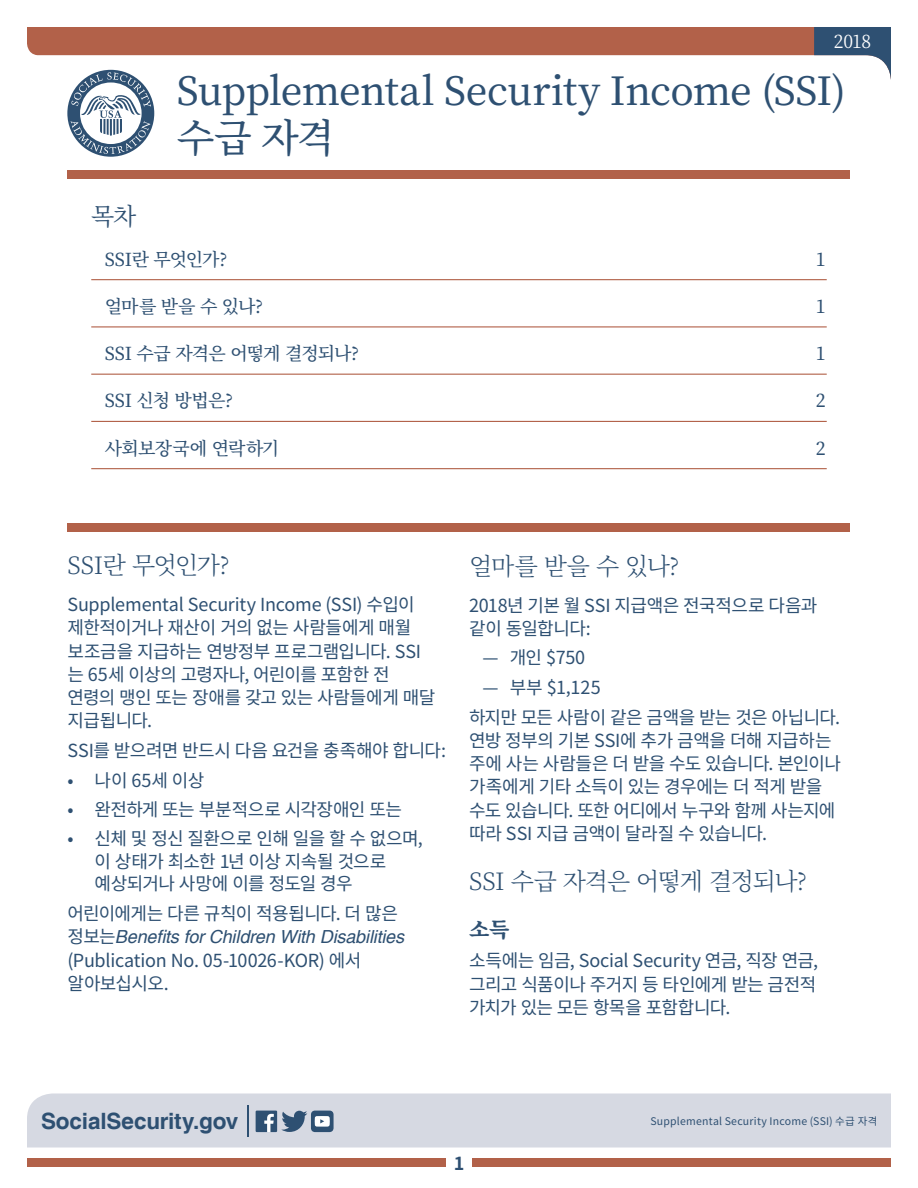
<style>
.page{position:relative;width:918px;height:1188px;background:#fff}
.page>*{position:absolute;margin:0;border:0;box-sizing:border-box;transform-origin:0 0}
.t1{font:500 39px/46.8px "Noto Serif CJ Kkr";letter-spacing:-.015em;color:#2e5072}
.t2{font:300 24px "Noto Serif CJ Kkr";letter-spacing:-.05em;color:#2e5072}
.t3{font:24px "Noto Serif CJ Kkr";color:#2e5072}
.t4{font:700 22.5px "Helvetica";letter-spacing:-.005em;color:#2e5072}
.t5{font:900 21px "Noto Serif CJ Kkr";color:#2e5072}
.t6{font:18px/23.2px "Noto Sans CJ Kkr";letter-spacing:-.025em;color:#2e5072}
.t7{font:500 18px "Noto Serif CJ Kkr";letter-spacing:-.04em;color:#2e5072}
.t8{font:18px "Noto Serif CJ Kkr";color:#fff}
.t9{font:700 18px "Noto Sans CJ Kkr";color:#2e5072}
.t10{font:10.5px "Noto Sans CJ Kkr";letter-spacing:.02em;color:#2e5072}
.s1{font-family:"Helvetica";font-style:italic}
</style>
<div class="page">
<div style="left:27px;top:1159px;width:419px;height:8px;background:#b26149"></div>
<div style="left:472px;top:1159px;width:419px;height:8px;background:#b26149"></div>
<div style="left:27px;top:1094px;width:864px;height:54px;background:#d6d9e2"></div>
<hr style="left:247px;top:1105px;width:2px;height:32px;background:#2e5072">
<div style="left:68px;top:171px;width:782px;height:8px;background:#b26149"></div>
<svg style="left:27px;top:27px;width:787px;height:45px;fill:#b26149"></svg>
<svg style="left:814px;top:27px;width:77px;height:53px"></svg>
<svg style="left:67px;top:70px;width:87px;height:87px"></svg>
<svg style="left:71px;top:72px;width:80px;height:82px"></svg>
<hr style="left:91px;top:279px;width:736px;height:1px;background:#b26149">
<hr style="left:91px;top:326px;width:736px;height:1px;background:#b26149">
<hr style="left:91px;top:374px;width:736px;height:1px;background:#b26149">
<hr style="left:91px;top:421px;width:736px;height:1px;background:#b26149">
<hr style="left:91px;top:468px;width:736px;height:1px;background:#b26149">
<div style="left:68px;top:524px;width:782px;height:8px;background:#b26149"></div>
<div style="left:256px;top:1111px;width:21px;height:21px;background:#2e5072"></div>
<svg style="left:264px;top:1114px;width:10px;height:18px"></svg>
<svg style="left:281px;top:1111px;width:53px;height:21px"></svg>
<p class="t8" style="left:834px;top:31px;width:39px">2018</p>
<h1 class="t1" style="left:177px;top:68px;width:670px">Supplemental Security Income (SSI) 수급 자격</h1>
<h1 class="t3" style="left:91px;top:203px;width:46px">목차</h1>
<p class="t7" style="left:105px;top:249px;width:124px">SSI란 무엇인가?</p>
<p class="t7" style="left:816px;top:249px;width:11px">1</p>
<p class="t7" style="left:105px;top:296px;width:160px">얼마를 받을 수 있나?</p>
<p class="t7" style="left:816px;top:296px;width:11px">1</p>
<p class="t7" style="left:105px;top:343px;width:256px">SSI 수급 자격은 어떻게 결정되나?</p>
<p class="t7" style="left:816px;top:343px;width:11px">1</p>
<p class="t7" style="left:105px;top:391px;width:130px">SSI 신청 방법은?</p>
<p class="t7" style="left:816px;top:391px;width:11px">2</p>
<p class="t7" style="left:105px;top:438px;width:176px">사회보장국에 연락하기</p>
<p class="t7" style="left:816px;top:438px;width:11px">2</p>
<h1 class="t2" style="left:68px;top:552px;width:164px">SSI란 무엇인가?</h1>
<p class="t6" style="left:68px;top:593px;width:369px">Supplemental Security Income (SSI) 수입이 제한적이거나 재산이 거의 없는 사람들에게 매월 보조금을 지급하는 연방정부 프로그램입니다. SSI 는 65세 이상의 고령자나, 어린이를 포함한 전 연령의 맹인 또는 장애를 갖고 있는 사람들에게 매달 지급됩니다.</p>
<p class="t6" style="left:68px;top:740px;width:380px">SSI를 받으려면 반드시 다음 요건을 충족해야 합니다:</p>
<p class="t6" style="left:68px;top:769px;width:138px">• 나이 65세 이상</p>
<p class="t6" style="left:68px;top:798px;width:336px">• 완전하게 또는 부분적으로 시각장애인 또는</p>
<p class="t6" style="left:95px;top:828px;width:330px;line-height:22.5px;text-indent:-27px">• 신체 및 정신 질환으로 인해 일을 할 수 없으며, 이 상태가 최소한 1년 이상 지속될 것으로 예상되거나 사망에 이를 정도일 경우</p>
<p class="t6" style="left:68px;top:902px;width:338px">어린이에게는 다른 규칙이 적용됩니다. 더 많은 정보는<span class="s1">Benefits for Children With Disabilities </span>(Publication No. 05-10026-KOR) 에서 알아보십시오.</p>
<h1 class="t2" style="left:469px;top:553px;width:212px">얼마를 받을 수 있나?</h1>
<p class="t6" style="left:469px;top:594px;width:350px">2018년 기본 월 SSI 지급액은 전국적으로 다음과 같이 동일합니다:</p>
<p class="t6" style="left:483px;top:647px;width:104px">— 개인 $750</p>
<p class="t6" style="left:483px;top:676px;width:120px">— 부부 $1,125</p>
<p class="t6" style="left:469px;top:706px;width:373px">하지만 모든 사람이 같은 금액을 받는 것은 아닙니다. 연방 정부의 기본 SSI에 추가 금액을 더해 지급하는 주에 사는 사람들은 더 받을 수도 있습니다. 본인이나 가족에게 기타 소득이 있는 경우에는 더 적게 받을 수도 있습니다. 또한 어디에서 누구와 함께 사는지에 따라 SSI 지급 금액이 달라질 수 있습니다.</p>
<h1 class="t2" style="left:469px;top:868px;width:339px">SSI 수급 자격은 어떻게 결정되나?</h1>
<h2 class="t5" style="left:469px;top:918px;width:42px">소득</h2>
<p class="t6" style="left:469px;top:950px;width:351px;text-align:justify">소득에는 임금, Social Security 연금, 직장 연금, 그리고 식품이나 주거지 등 타인에게 받는 금전적 가치가 있는 모든 항목을 포함합니다.</p>
<p class="t4" style="left:41px;top:1108px;width:199px">SocialSecurity.gov</p>
<p class="t9" style="left:454px;top:1153px;width:12px">1</p>
<p class="t10" style="left:650px;top:1115px;width:229px">Supplemental Security Income (SSI) 수급 자격</p>
</div>
